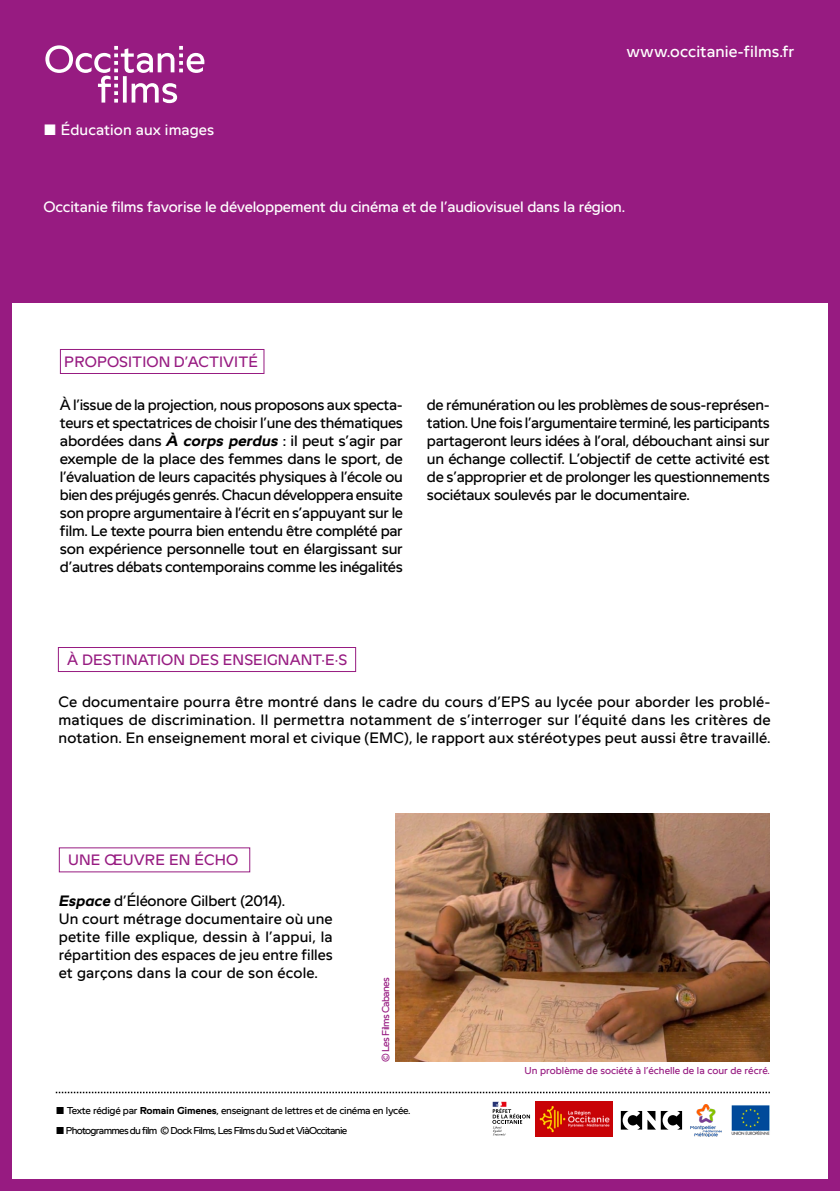
<style>
.page{position:relative;width:840px;height:1191px;background:#fff}
.page>*{position:absolute;margin:0;border:0;box-sizing:border-box;transform-origin:0 0}
.t1{font:16px "Bobine";letter-spacing:.005em;color:#fff}
.t2{font:15px/18px "Bobine";color:#000;text-align:justify}
.t3{font:15px "Bobine";letter-spacing:-.01em;color:#fff}
.t4{font:15px "Bobine";letter-spacing:.005em;color:#971b81}
.t5{font:10px/20px "Bobine";letter-spacing:-.07em;color:#000}
.t6{font:10px "Bobine";color:#971b81}
.t7{font:10px "Bobine";letter-spacing:-.07em;color:#971b81}
.s1{font-weight:700;font-style:italic}
.s2{font-weight:700}
</style>
<div class="page">
<div style="left:0;top:0;width:839px;height:302px;background:#971b81"></div>
<svg style="left:45px;top:45px;width:159px;height:58px"></svg>
<img style="left:535px;top:1102px;width:77px;height:34px">
<svg style="left:620px;top:1111px;width:61px;height:18px"></svg>
<svg style="left:56px;top:1091px;width:713px;height:2px"></svg>
<div style="left:58px;top:647px;width:298px;height:25px;border:1px solid #971b81"></div>
<svg style="left:492px;top:1101px;width:37px;height:34px"></svg>
<div style="left:0;top:0;width:11px;height:1191px;background:#971b81"></div>
<div style="left:0;top:1179px;width:839px;height:12px;background:#971b81"></div>
<div style="left:828px;top:0;width:11px;height:1191px;background:#971b81"></div>
<div style="left:60px;top:349px;width:204px;height:25px;border:1px solid #971b81"></div>
<img style="left:395px;top:813px;width:373px;height:248px">
<img style="left:690px;top:1104px;width:31px;height:32px">
<img style="left:731px;top:1105px;width:38px;height:30px">
<p class="t3" style="left:61px;top:122px;width:155px">Éducation aux images</p>
<p class="t1" style="left:626px;top:42px;width:169px">www.occitanie-films.fr</p>
<p class="t3" style="left:43px;top:198px;width:583px">Occitanie films favorise le développement du cinéma et de l’audiovisuel dans la région.</p>
<p class="t4" style="left:64px;top:353px;width:195px">PROPOSITION D’ACTIVITÉ</p>
<p class="t2" style="left:60px;top:395px;width:344px">À l’issue de la projection, nous proposons aux specta&shy;teurs et spectatrices de choisir l’une des thématiques abordées dans <span class="s1">À corps perdus</span> : il peut s’agir par exemple de la place des femmes dans le sport, de l’évaluation de leurs capacités physiques à l’école ou bien des préjugés genrés. Chacun développera ensuite son propre argumentaire à l’écrit en s’appuyant sur le film. Le texte pourra bien entendu être complété par son expérience personnelle tout en élargissant sur d’autres débats contemporains comme les inégalités</p>
<p class="t2" style="left:426px;top:395px;width:344px">de rémunération ou les problèmes de sous-représen&shy;tation. Une fois l’argumentaire terminé, les participants partageront leurs idées à l’oral, débouchant ainsi sur un échange collectif. L’objectif de cette activité est de s’approprier et de prolonger les questionnements sociétaux soulevés par le documentaire.</p>
<p class="t4" style="left:67px;top:651px;width:281px">À DESTINATION DES ENSEIGNANT·E·S</p>
<p class="t2" style="left:58px;top:693px;width:713px">Ce documentaire pourra être montré dans le cadre du cours d’EPS au lycée pour aborder les problé&shy;matiques de discrimination. Il permettra notamment de s’interroger sur l’équité dans les critères de notation. En enseignement moral et civique (EMC), le rapport aux stéréotypes peut aussi être travaillé.</p>
<p class="t4" style="left:68px;top:851px;width:171px">UNE ŒUVRE EN ÉCHO</p>
<p class="t2" style="left:59px;top:891px;width:275px;text-align:left"><span class="s1">Espace</span> d’Éléonore Gilbert (2014).<br>Un court métrage documentaire où une petite fille explique, dessin à l’appui, la répartition des espaces de jeu entre filles et garçons dans la cour de son école.</p>
<p class="t7" style="left:380px;top:1061px;width:86px;rotate:-90deg">© Les Films Cabanes</p>
<p class="t5" style="left:66px;top:1100px;width:346px">Texte rédigé par <span class="s2">Romain Gimenes</span>, enseignant de lettres et de cinéma en lycée.<br>Photogrammes du film © Dock Films, Les Films du Sud et ViàOccitanie</p>
<p class="t6" style="left:524px;top:1064px;width:247px">Un problème de société à l’échelle de la cour de récré.</p>
</div>
